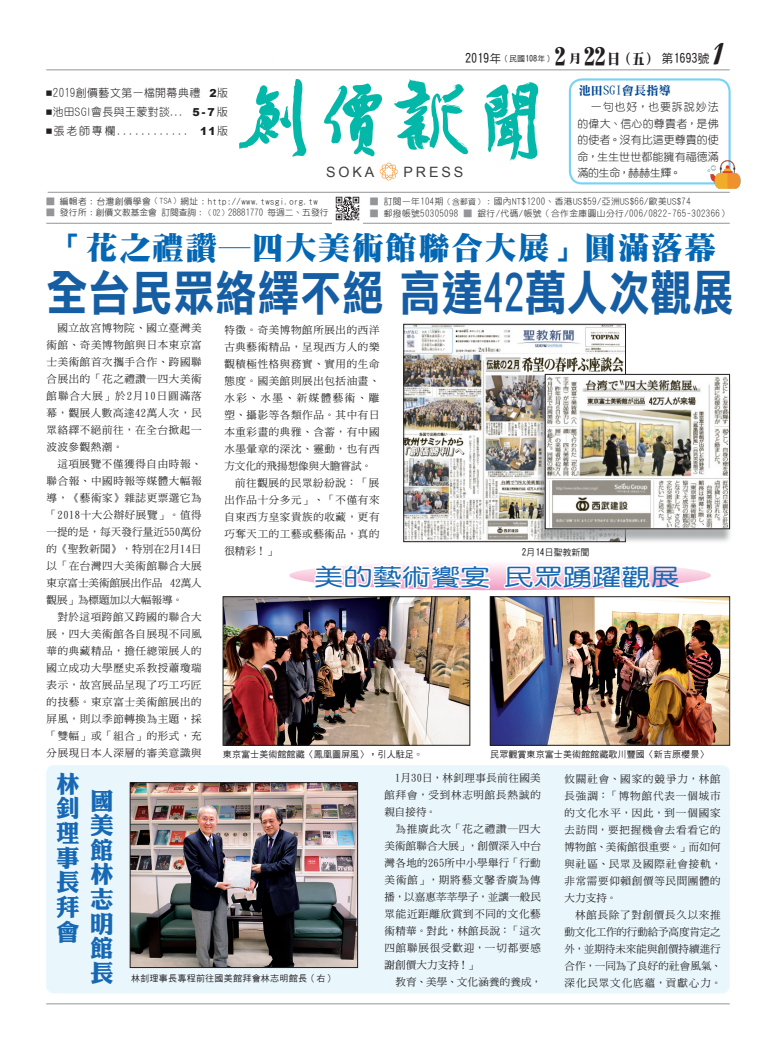
<style>
.page{position:relative;width:776px;height:1051px;background:#fff}
.page>*{position:absolute;margin:0;border:0;box-sizing:border-box;transform-origin:0 0}
.t1{font:48.4px "DF Li Hei Bd WIN BF";letter-spacing:.005em;color:#165ea4;scale:.86 1}
.t2{font:31.4px "DF Ming UB HK BF";letter-spacing:.05em;color:#0467b4}
.t3{font:30px "Script MT Bold";color:#231f20}
.t4{font:23.7px/24.6px "DF Li King Hei XB WIN BF";color:#1768b4;text-align:justify}
.t5{font:23.5px "DF Yuan W5 WIN BF";color:#1768b4;scale:1.24 1}
.t6{font:14.2px "Arial";letter-spacing:.2em;color:#3e3e3f}
.t7{font:12px "DF Hei Md HK BF";color:#231f20}
.t8{font:12px "DF Li Song Bd WIN BF";letter-spacing:.02em;color:#014892}
.t9{font:11px/16.5px "DF Yuan Lt HK BF";letter-spacing:.025em;color:#231f20;text-align:justify}
.t10{font:11px "DF Yuan Lt HK BF";letter-spacing:.045em;color:#231f20}
.t11{font:11px "DF Yuan Lt HK BF";letter-spacing:.055em;color:#231f20}
.t12{font:10.5px/17px "DF Ming Md HK BF";letter-spacing:.06em;color:#231f20;text-align:justify}
.t13{font:10.5px "DF Ming Md HK BF";letter-spacing:.005em;color:#231f20}
.t14{font:10.5px "DF Ming Md HK BF";letter-spacing:.025em;color:#231f20}
.t15{font:10.5px "DF Ming Md HK BF";letter-spacing:.09em;color:#231f20}
.t16{font:10.5px "DF Ming Md HK BF";letter-spacing:.145em;color:#231f20}
.t17{font:9px "DF Hei Md HK BF";letter-spacing:.01em;color:#231f20}
.t18{font:9px "DF Hei Md HK BF";letter-spacing:.03em;color:#231f20}
.t19{font:8.7px "DF Yuan Lt HK BF";letter-spacing:.05em;color:#231f20}
.t20{font:8.7px "DF Yuan Lt HK BF";color:#231f20}
.t21{font:8px "DF Hei Md HK BF";color:#231f20}
.s1{font-size:12px}
.s2{font-family:"DF Ming UB HK BF";font-size:23.6px}
.s3{font-family:"DF Ming UB HK BF"}
.s4{font-family:"DF Ming UB HK BF";font-size:14.4px}
.s5{font-size:6px}
.s6{font-family:"Arial";font-weight:900}
.s7{color:#939598}
.s8{font-size:7.7px}
</style>
<div class="page">
<hr style="left:46px;top:1003px;width:683px;height:1px;background:#939598">
<div style="left:569px;top:78px;width:161px;height:106px;border:2px solid #79d2f6;border-radius:12px"></div>
<img style="left:235px;top:70px;width:308px;height:71px">
<hr style="left:46px;top:69px;width:683px;height:1px;background:#939598">
<img style="left:737px;top:173px;width:4px;height:16px">
<img style="left:405px;top:326px;width:218px;height:117px">
<svg style="left:46px;top:141px;width:691px;height:83px"></svg>
<div style="left:46px;top:765px;width:683px;height:228px;background:#e9f7fd;border-radius:8px"></div>
<img style="left:132px;top:784px;width:223px;height:181px">
<div style="left:130px;top:782px;width:227px;height:185px;border:1px solid #231f20"></div>
<div style="left:536px;top:378px;width:196px;height:166px;background:#939598;opacity:.75"></div>
<img style="left:547px;top:376px;width:180px;height:151px">
<div style="left:545px;top:374px;width:184px;height:155px;border:1px solid #231f20"></div>
<img style="left:225px;top:598px;width:243px;height:145px">
<div style="left:223px;top:596px;width:247px;height:149px;border:1px solid #231f20"></div>
<img style="left:492px;top:598px;width:235px;height:145px">
<div style="left:490px;top:596px;width:239px;height:149px;border:1px solid #231f20"></div>
<svg style="left:289px;top:443px;width:422px;height:159px"></svg>
<h3 class="t3" style="left:712px;top:35px;width:13px">1</h3>
<p class="t9" style="left:577px;top:99px;width:143px;text-indent:13px">一句也好，也要訴說妙法的偉大、信心的尊貴者，是佛的使者。沒有比這更尊貴的使命，生生世世都能擁有福德滿滿的生命，赫赫生輝。</p>
<p class="t21" style="left:465px;top:55px;width:89px"><span class="s1">2019年</span>（民國108年）</p>
<p class="t7" style="left:554px;top:53px;width:157px"><span class="s2">2</span> <span class="s3">月</span> <span class="s2">22</span><span class="s4">日（五）</span>第1693號</p>
<p class="t11" style="left:46px;top:88px;width:183px"><span class="s5">■</span>2019創價藝文第一檔開幕典禮 <span class="s6">2</span>版</p>
<p class="t8" style="left:578px;top:85px;width:93px">池田SGI會長指導</p>
<p class="t10" style="left:46px;top:107px;width:183px"><span class="s5">■</span>池田SGI會長與王蒙對談... <span class="s6">5-7</span> 版</p>
<p class="t9" style="left:46px;top:123px;width:183px"><span class="s5">■</span> 張老師專欄............ <span class="s6">11</span>版</p>
<h3 class="t6" style="left:326px;top:163px;width:50px">SOKA</h3>
<h3 class="t6" style="left:403px;top:163px;width:61px">PRESS</h3>
<p class="t19" style="left:370px;top:197px;width:322px"><span class="s7">■</span> 訂閱一年104期<span class="s8">（含郵資）</span>：國內NT$1200、香港US$59/亞洲US$66/歐美US$74</p>
<p class="t19" style="left:370px;top:208px;width:361px"><span class="s7">■</span> 郵撥帳號50305098 <span class="s7">■</span> 銀行/代碼/帳號（合作金庫圓山分行/006/0822-765-302366）</p>
<p class="t19" style="left:46px;top:197px;width:273px"><span class="s7">■</span> 編輯者：台灣創價學會<span class="s8">（TSA）</span>網址：http://www.twsgi.org.tw</p>
<p class="t20" style="left:46px;top:208px;width:284px"><span class="s7">■</span> 發行所：創價文教基金會 訂閱查詢：<span class="s8">（02）</span>28881770 每週二、五發行</p>
<h2 class="t2" style="left:53px;top:232px;width:664px">「花之禮讚─四大美術館聯合大展」圓滿落幕</h2>
<h1 class="t1" style="left:46px;top:268px;width:801px">全台民眾絡繹不絕高達42萬人次觀展</h1>
<p class="t12" style="left:47px;top:319px;width:157px;text-indent:11px">國立故宮博物院、國立臺灣美術館、奇美博物館與日本東京富士美術館首次攜手合作、跨國聯合展出的「花之禮讚─四大美術館聯合大展」於2月10日圓滿落幕，觀展人數高達42萬人次，民眾絡繹不絕前往，在全台掀起一波波參觀熱潮。</p>
<p class="t12" style="left:47px;top:455px;width:157px;text-indent:11px">這項展覽不僅獲得自由時報、聯合報、中國時報等媒體大幅報導，《藝術家》雜誌更票選它為「2018十大公辦好展覽」。值得一提的是，每天發行量近550萬份的《聖教新聞》，特別在2月14日以「在台灣四大美術館聯合大展東京富士美術館展出作品 42萬人觀展」為標題加以大幅報導。</p>
<p class="t12" style="left:47px;top:608px;width:157px;text-indent:11px">對於這項跨館又跨國的聯合大展，四大美術館各自展現不同風華的典藏精品，擔任總策展人的國立成功大學歷史系教授蕭瓊瑞表示，故宮展品呈現了巧工巧匠的技藝。東京富士美術館展出的屏風，則以季節轉換為主題，採「雙幅」或「組合」的形式，充分展現日本人深層的審美意識與</p>
<p class="t12" style="left:224px;top:321px;width:157px">特徵。奇美博物館所展出的西洋</p>
<p class="t12" style="left:224px;top:338px;width:157px">古典藝術精品，呈現西方人的樂</p>
<p class="t12" style="left:224px;top:355px;width:157px">觀積極性格與務實、實用的生命</p>
<p class="t12" style="left:224px;top:372px;width:157px">態度。國美館則展出包括油畫、</p>
<p class="t16" style="left:224px;top:392px;width:157px">水彩、水墨、新媒體藝術、雕</p>
<p class="t12" style="left:224px;top:406px;width:157px">塑、攝影等各類作品。其中有日</p>
<p class="t12" style="left:224px;top:423px;width:157px">本重彩畫的典雅、含蓄，有中國</p>
<p class="t12" style="left:224px;top:440px;width:157px">水墨暈章的深沈、靈動，也有西</p>
<p class="t13" style="left:224px;top:460px;width:149px">方文化的飛揚想像與大膽嘗試。</p>
<p class="t12" style="left:235px;top:474px;width:146px">前往觀展的民眾紛紛說：「展</p>
<p class="t12" style="left:224px;top:491px;width:157px">出作品十分多元」、「不僅有來</p>
<p class="t12" style="left:224px;top:508px;width:157px">自東西方皇家貴族的收藏，更有</p>
<p class="t12" style="left:224px;top:525px;width:157px">巧奪天工的工藝或藝術品，真的</p>
<p class="t12" style="left:224px;top:542px;width:54px">很精彩！」</p>
<p class="t17" style="left:522px;top:547px;width:69px">2月14日聖教新聞</p>
<h3 class="t5" style="left:314px;top:565px;width:296px">美的藝術饗宴 民眾踴躍觀展</h3>
<p class="t17" style="left:223px;top:749px;width:201px">東京富士美術館館藏〈鳳凰圖屏風〉，引人駐足。</p>
<p class="t17" style="left:490px;top:749px;width:220px">民眾觀賞東京富士美術館館藏歌川豐國〈新吉原櫻景〉</p>
<h3 class="t4" style="left:56px;top:771px;width:24px">林釗理事長拜會</h3>
<p class="t12" style="left:384px;top:769px;width:158px;text-indent:11px">1月30日，林釗理事長前往國美館拜會，受到林志明館長熱誠的親自接待。</p>
<p class="t12" style="left:564px;top:770px;width:159px">攸關社會、國家的競爭力，林館長強調：「博物館代表一個城市的文化水平，因此，到一個國家去訪問，要把握機會去看看它的博物館、美術館很重要。」而如何與社區、民眾及國際社會接軌，非常需要仰賴創價等民間團體的大力支持。</p>
<p class="t12" style="left:564px;top:906px;width:158px;text-indent:11px">林館長除了對創價長久以來推動文化工作的行動給予高度肯定之外，並期待未來能與創價持續進行合作，一同為了良好的社會風氣、</p>
<h3 class="t4" style="left:90px;top:788px;width:24px">國美館林志明館長</h3>
<p class="t12" style="left:384px;top:820px;width:158px;text-indent:11px">為推廣此次「花之禮讚─四大美術館聯合大展」，創價深入中台灣各地的265所中小學舉行「行動美術館」，期將藝文馨香廣為傳播，以嘉惠莘莘學子，並讓一般民眾能近距離欣賞到不同的文化藝術精華。對此，林館長說：「這次四館聯展很受歡迎，一切都要感謝創價大力支持！」</p>
<p class="t14" style="left:395px;top:977px;width:148px">教育、美學、文化涵養的養成，</p>
<p class="t18" style="left:131px;top:973px;width:205px">林釗理事長專程前往國美館拜會林志明館長（右）</p>
<p class="t15" style="left:564px;top:977px;width:158px">深化民眾文化底蘊，貢獻心力。</p>
</div>
